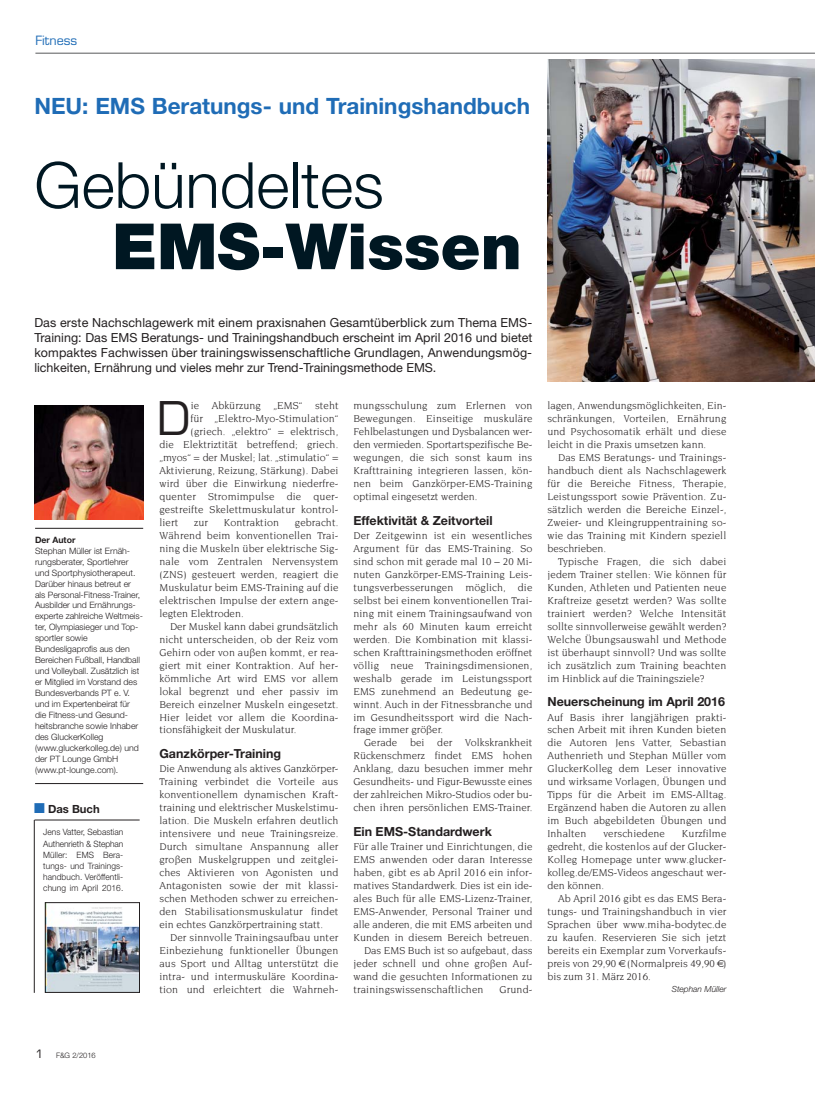
<style>
.page{position:relative;width:815px;height:1099px;background:#fff}
.page>*{position:absolute;margin:0;border:0;box-sizing:border-box;transform-origin:0 0}
.t1{font:300 63.75px "Helvetica Neue";color:#001722}
.t2{font:900 63.75px "Helvetica Neue";color:#001722}
.t3{font:45.25px "Eurostile";color:#231f20}
.t4{font:700 22.5px "Helvetica Neue";color:#1f6cb6}
.t5{font:12.5px/15px "Helvetica Neue";color:#231f20;text-align:justify}
.t6{font:700 12.5px "Helvetica Neue";color:#231f20}
.t7{font:12.5px "Eurostile";color:#1f6cb6}
.t8{font:700 11.25px "Helvetica Neue";color:#231f20}
.t9{font:10.75px/13px "Novarese";letter-spacing:.01em;color:#231f20;text-align:justify}
.t10{font:300 8.75px/11px "Helvetica Neue";color:#231f20}
.t11{font:300 8.75px/11.2px "Helvetica Neue";color:#231f20;text-align:justify;scale:.96 1}
.t12{font:700 8.75px "Helvetica Neue";color:#231f20}
.t13{font:italic 300 8.38px "Helvetica Neue";color:#231f20}
.t14{font:300 7.5px "Helvetica Neue";color:#231f20}
.s1{color:#1f6cb6}
.s2{font-family:"Eurostile";font-weight:400;font-size:11.25px}
</style>
<div class="page">
<hr style="left:35px;top:53px;width:780px;height:1px;background:#58595b">
<img style="left:35px;top:405px;width:108px;height:114px">
<hr style="left:35px;top:528px;width:108px;height:1px;background:#231f20">
<hr style="left:35px;top:783px;width:108px;height:1px;background:#231f20">
<hr style="left:34px;top:820px;width:1px;height:172px;background:#231f20">
<hr style="left:35px;top:819px;width:105px;height:1px;background:#231f20">
<img style="left:47px;top:907px;width:91px;height:83px">
<div style="left:45px;top:902px;width:95px;height:90px;border:1px solid #231f20"></div>
<img style="left:547px;top:59px;width:268px;height:322px">
<p class="t7" style="left:35px;top:35px;width:43px">Fitness</p>
<h3 class="t4" style="left:34px;top:98px;width:497px">NEU: EMS Beratungs- und Trainingshandbuch</h3>
<h1 class="t1" style="left:34px;top:162px;width:351px">Gebündeltes</h1>
<h1 class="t2" style="left:112px;top:224px;width:411px">EMS-Wissen</h1>
<p class="t5" style="left:34px;top:317px;width:500px">Das erste Nachschlagewerk mit einem praxisnahen Gesamtüberblick zum Thema EMS-Training: Das EMS Beratungs- und Trainingshandbuch erscheint im April 2016 und bietet kompaktes Fachwissen über trainingswissenschaftliche Grundlagen, Anwendungsmög&shy;lichkeiten, Ernährung und vieles mehr zur Trend-Trainings methode EMS.</p>
<p class="t12" style="left:35px;top:536px;width:42px">Der Autor</p>
<p class="t10" style="left:35px;top:546px;width:109px">Stephan Müller ist Ernäh&shy;rungsberater, Sportlehrer und Sportphysiotherapeut.<br>Darüber hinaus betreut er als Personal-Fitness-Trainer,<br>Ausbilder und Ernährungs&shy;experte zahlreiche Weltmeis&shy;ter, Olympiasieger und Top&shy;sportler sowie<br>Bundesligaprofis aus den<br>Bereichen Fußball, Handball und Volleyball. Zusätzlich ist er Mitglied im Vorstand des<br>Bundesverbands PT e. V. und im Expertenbeirat für die Fitness-und Gesund&shy;heitsbranche sowie Inhaber des GluckerKolleg (www.gluckerkolleg.de) und der PT Lounge GmbH (www.pt-lounge.com).</p>
<p class="t8" style="left:34px;top:804px;width:67px"><span class="s1">■</span> Das Buch</p>
<p class="t11" style="left:43px;top:827px;width:85px">Jens Vatter, Sebastian Authenrieth &amp; Stephan Müller: EMS Bera&shy;tungs- und Trainings&shy;handbuch. Veröffentli&shy;chung im April 2016.</p>
<h2 class="t3" style="left:157px;top:401px;width:35px">D</h2>
<p class="t9" style="left:191px;top:400px;width:150px">ie Abkürzung „EMS“ steht</p>
<p class="t9" style="left:190px;top:413px;width:150px">für „Elektro-Myo-Stimulation“</p>
<p class="t9" style="left:190px;top:426px;width:150px">(griech. „elektro“ = elektrisch,</p>
<p class="t9" style="left:159px;top:438px;width:180px">die Elektriztität betreffend; griech.</p>
<p class="t9" style="left:159px;top:451px;width:180px">„myos“ = der Muskel; lat. „stimulatio“ =</p>
<p class="t9" style="left:159px;top:464px;width:180px">Aktivierung, Reizung, Stärkung). Dabei</p>
<p class="t9" style="left:159px;top:477px;width:180px">wird über die Einwirkung niederfre-</p>
<p class="t9" style="left:159px;top:490px;width:180px">quenter Stromimpulse die quer -</p>
<p class="t9" style="left:159px;top:503px;width:180px">gestreifte Skelettmuskulatur kontrol-</p>
<p class="t9" style="left:159px;top:516px;width:20px">liert</p>
<p class="t9" style="left:194px;top:516px;width:15px">zur</p>
<p class="t9" style="left:224px;top:516px;width:57px">Kontraktion</p>
<p class="t9" style="left:159px;top:516px;width:180px;text-indent:135px">gebracht.<br>Während beim konventionellen Trai&shy;ning die Muskeln über elektrische Sig&shy;nale vom Zentralen Nervensystem (ZNS) gesteuert werden, reagiert die Muskulatur beim EMS-Training auf die elektrischen Impulse der extern ange&shy;legten Elektroden.</p>
<p class="t9" style="left:159px;top:620px;width:180px;text-indent:11px">Der Muskel kann dabei grundsätzlich nicht unterscheiden, ob der Reiz vom Gehirn oder von außen kommt, er rea&shy;giert mit einer Kontraktion. Auf her&shy;kömmliche Art wird EMS vor allem lokal begrenzt und eher passiv im Bereich einzelner Muskeln eingesetzt.<br>Hier leidet vor allem die Koordina&shy;tionsfähigkeit der Muskulatur.</p>
<p class="t6" style="left:159px;top:749px;width:123px">Ganzkörper-Training</p>
<p class="t9" style="left:159px;top:763px;width:180px">Die Anwendung als aktives Ganzkörper-Training verbindet die Vorteile aus konventionellem dynamischen Kraft&shy;training und elektrischer Muskelstimu&shy;lation. Die Muskeln erfahren deutlich intensivere und neue Trainingsreize.<br>Durch simultane Anspannung aller großen Muskelgruppen und zeitglei&shy;ches Aktivieren von Agonisten und Antagonisten sowie der mit klassi&shy;schen Methoden schwer zu erreichen&shy;den Stabilisationsmuskulatur findet ein echtes Ganzkörpertraining statt.</p>
<p class="t9" style="left:159px;top:931px;width:180px;text-indent:11px">Der sinnvolle Trainingsaufbau unter Einbeziehung funktioneller Übungen aus Sport und Alltag unterstützt die intra- und intermuskuläre Koordina&shy;tion und erleichtert die Wahrneh-</p>
<p class="t9" style="left:353px;top:400px;width:181px">mungsschulung zum Erlernen von Bewegungen. Einseitige muskuläre Fehlbelastungen und Dysbalancen wer&shy;den vermieden. Sportartspezifische Be - wegungen, die sich sonst kaum ins Krafttraining integrieren lassen, kön&shy;nen beim Ganzkörper-EMS-Training optimal eingesetzt werden.</p>
<p class="t6" style="left:353px;top:516px;width:141px">Effektivität &amp; Zeitvorteil</p>
<p class="t9" style="left:353px;top:529px;width:180px">Der Zeitgewinn ist ein wesentliches Argument für das EMS-Training. So sind schon mit gerade mal 10 – 20 Mi - nuten Ganzkörper-EMS-Training Leis&shy;tungsverbesserungen möglich, die selbst bei einem konventionellen Trai&shy;ning mit einem Trainingsaufwand von mehr als 60 Minuten kaum erreicht werden. Die Kombination mit klassi&shy;schen Krafttrainingsmethoden eröffnet völlig neue Trainingsdimensionen, weshalb gerade im Leistungssport EMS zunehmend an Bedeutung ge - winnt. Auch in der Fitnessbranche und im Gesundheitssport wird die Nach&shy;frage immer größer.</p>
<p class="t9" style="left:353px;top:737px;width:180px;text-indent:11px">Gerade bei der Volkskrankheit Rückenschmerz findet EMS hohen Anklang, dazu besuchen immer mehr Gesundheits- und Figur-Bewusste ei nes der zahlreichen Mikro-Studios oder bu - chen ihren persönlichen EMS-Trainer.</p>
<p class="t6" style="left:353px;top:827px;width:140px">Ein EMS-Standardwerk</p>
<p class="t9" style="left:353px;top:840px;width:180px">Für alle Trainer und Einrichtungen, die</p>
<p class="t9" style="left:353px;top:853px;width:180px">EMS anwenden oder daran Interesse</p>
<p class="t9" style="left:353px;top:866px;width:180px">haben, gibt es ab April 2016 ein infor-</p>
<p class="t9" style="left:353px;top:879px;width:181px">matives Standardwerk. Dies ist ein ide-</p>
<p class="t9" style="left:353px;top:892px;width:180px">ales Buch für alle EMS-Lizenz-Trainer,</p>
<p class="t9" style="left:353px;top:905px;width:180px">EMS-Anwender, Personal Trainer und</p>
<p class="t9" style="left:353px;top:918px;width:181px">alle anderen, die mit EMS arbeiten und</p>
<p class="t9" style="left:353px;top:931px;width:180px">Kunden in diesem Bereich betreuen.</p>
<p class="t9" style="left:364px;top:944px;width:170px">Das EMS Buch ist so aufgebaut, dass</p>
<p class="t9" style="left:353px;top:957px;width:180px">jeder schnell und ohne großen Auf-</p>
<p class="t9" style="left:353px;top:970px;width:180px">wand die gesuchten Informationen zu</p>
<p class="t9" style="left:353px;top:983px;width:132px">trainingswissenschaftlichen</p>
<p class="t9" style="left:500px;top:983px;width:34px">Grund -</p>
<p class="t9" style="left:547px;top:400px;width:180px">lagen, Anwendungsmöglichkeiten, Ein&shy;schränkungen, Vorteilen, Ernährung und Psychosomatik erhält und diese leicht in die Praxis umsetzen kann.</p>
<p class="t9" style="left:547px;top:451px;width:180px;text-indent:11px">Das EMS Beratungs- und Trainings&shy;handbuch dient als Nachschlagewerk für die Bereiche Fitness, Therapie, Leistungssport sowie Prävention. Zu - sätzlich werden die Bereiche Einzel-, Zweier- und Kleingruppentraining so - wie das Training mit Kindern speziell beschrieben.</p>
<p class="t9" style="left:547px;top:555px;width:181px;text-indent:11px">Typische Fragen, die sich dabei jedem Trainer stellen: Wie können für Kunden, Athleten und Patienten neue Kraftreize gesetzt werden? Was sollte trainiert werden? Welche Intensität sollte sinnvollerweise gewählt werden?<br>Welche Übungsauswahl und Methode ist überhaupt sinnvoll? Und was sollte ich zusätzlich zum Training beachten im Hinblick auf die Trainingsziele?</p>
<p class="t6" style="left:547px;top:697px;width:179px">Neuerscheinung im April 2016</p>
<p class="t9" style="left:547px;top:711px;width:180px">Auf Basis ihrer langjährigen prakti&shy;schen Arbeit mit ihren Kunden bieten die Autoren Jens Vatter, Sebastian Authenrieth und Stephan Müller vom GluckerKolleg dem Leser innovative und wirksame Vorlagen, Übungen und Tipps für die Arbeit im EMS-Alltag.<br>Ergänzend haben die Autoren zu allen im Buch abgebildeten Übungen und Inhalten</p>
<p class="t9" style="left:547px;top:827px;width:181px;text-indent:135px">Kurzfilme gedreht, die kostenlos auf der Glucker-Kolleg Homepage unter www.glucker&shy;kolleg.de/EMS-Videos angeschaut wer&shy;den können.</p>
<p class="t9" style="left:547px;top:892px;width:180px;text-indent:11px">Ab April 2016 gibt es das EMS Bera&shy;tungs- und Trainingshandbuch in vier Sprachen über www.miha-bodytec.de zu kaufen. Reservieren Sie sich jetzt bereits ein Exemplar zum Vorverkaufs&shy;preis von 29,90 (Normalpreis 49,90 ) bis zum 31. März 2016.</p>
<p class="t13" style="left:672px;top:986px;width:56px">Stephan Müller</p>
<p class="t9" style="left:603px;top:827px;width:63px">verschiedene</p>
<p class="t14" style="left:35px;top:1052px;width:62px"><span class="s2">1</span> F&amp;G 2/2016</p>
</div>
